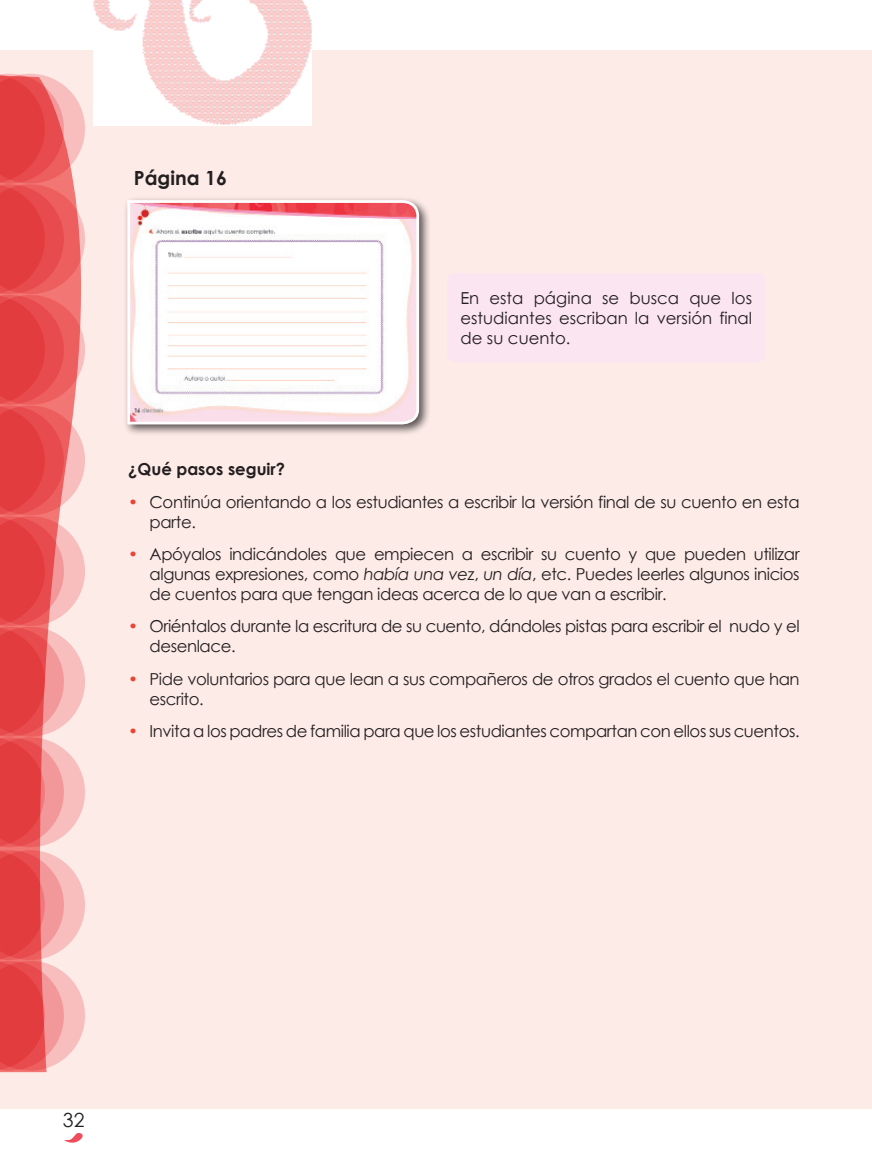
<style>
.page{position:relative;width:872px;height:1170px;background:#fff}
.page>*{position:absolute;margin:0;border:0;box-sizing:border-box;transform-origin:0 0}
.t1{font:700 19.5px "Century Gothic";color:#231f20}
.t2{font:19.5px "Century Gothic";color:#231f20}
.t3{font:16.5px/19.8px "Century Gothic";letter-spacing:-.025em;color:#231f20}
.t4{font:700 16.5px "Century Gothic";color:#231f20}
.s1{color:#ee4232}
.s2{font-style:italic}
</style>
<div class="page">
<svg style="left:64px;top:1133px;width:19px;height:10px"></svg>
<div style="left:0;top:50px;width:872px;height:1058px;background:#fdebe7"></div>
<svg style="left:0;top:74px;width:85px;height:996px;background:#ec7273"></svg>
<div style="left:447px;top:273px;width:318px;height:89px;background:#fbe5f1;border-radius:9px"></div>
<div style="left:123px;top:196px;width:308px;height:240px;background:#231f20;opacity:.75"></div>
<svg style="left:126px;top:199px;width:294px;height:227px"></svg>
<img style="left:93px;top:0;width:219px;height:125px">
<p class="t1" style="left:134px;top:163px;width:95px">Página 16</p>
<p class="t3" style="left:460px;top:289px;width:293px;text-align:justify">En esta página se busca que los estudiantes escriban la versión final de su cuento.</p>
<p class="t4" style="left:128px;top:456px;width:158px">¿Qué pasos seguir?</p>
<p class="t3" style="left:150px;top:493px;width:651px;text-indent:-21px"><span class="s1">•</span> Continúa orientando a los estudiantes a escribir la versión final de su cuento en esta parte.</p>
<p class="t3" style="left:150px;top:545px;width:651px;text-align:justify;text-indent:-21px"><span class="s1">•</span> Apóyalos indicándoles que empiecen a escribir su cuento y que pueden utilizar algunas expresiones, como <span class="s2">había una vez</span>, <span class="s2">un día</span>, etc. Puedes leerles algunos inicios de cuentos para que tengan ideas acerca de lo que van a escribir.</p>
<p class="t3" style="left:150px;top:617px;width:651px;text-indent:-21px"><span class="s1">•</span> Oriéntalos durante la escritura de su cuento, dándoles pistas para escribir el nudo y el desenlace.</p>
<p class="t3" style="left:150px;top:669px;width:651px;text-indent:-21px"><span class="s1">•</span> Pide voluntarios para que lean a sus compañeros de otros grados el cuento que han escrito.</p>
<p class="t3" style="left:128px;top:722px;width:673px"><span class="s1">•</span> Invita a los padres de familia para que los estudiantes compartan con ellos sus cuentos.</p>
<p class="t2" style="left:63px;top:1109px;width:23px">32</p>
</div>
